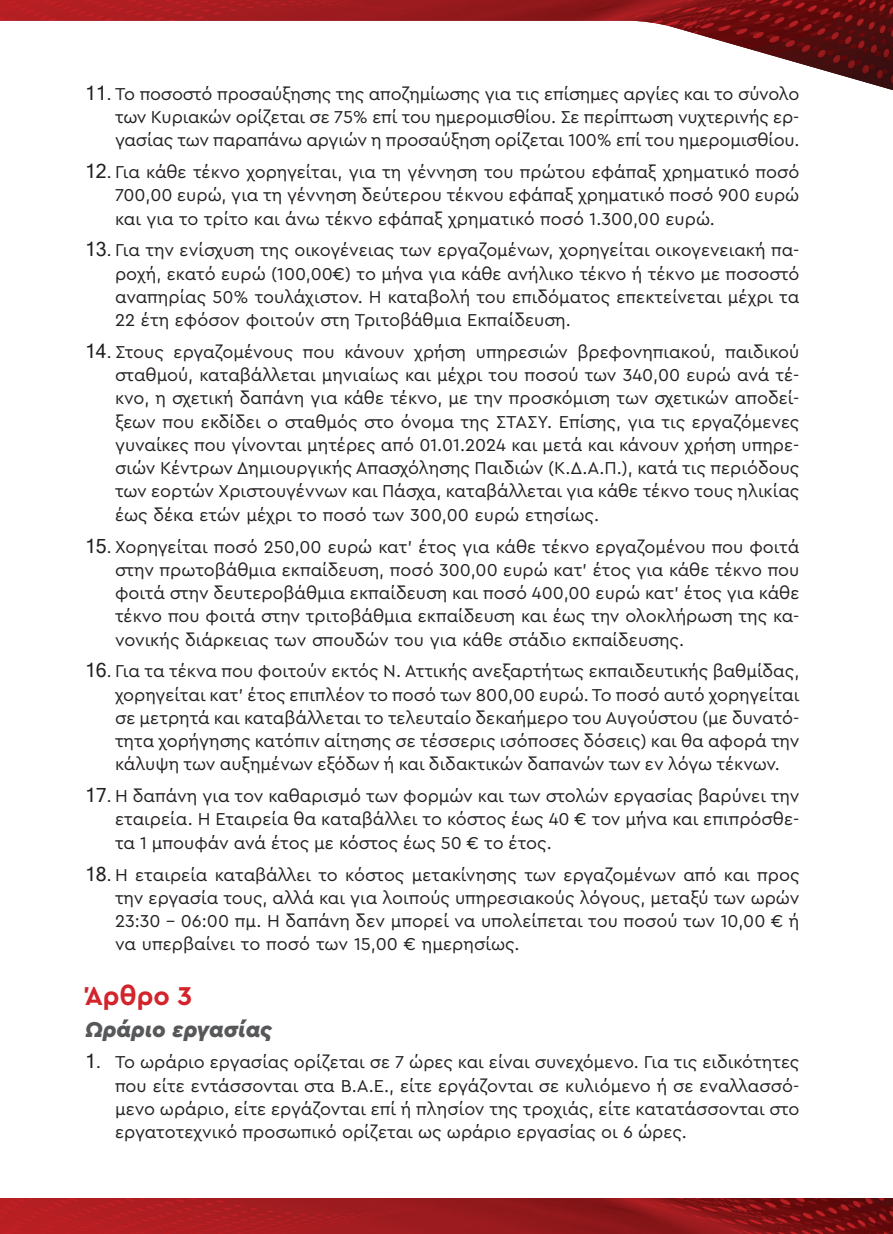
<style>
.page{position:relative;width:893px;height:1234px;background:#fff}
.page>*{position:absolute;margin:0;border:0;box-sizing:border-box;transform-origin:0 0}
.Heading_1{font:700 27px "Cera Pro";color:#d3232b}
.Heading_2{font:italic 900 22.5px "Cera Pro";color:#57585a}
.t1{font:18px/23.2px "Cera Pro";color:#231f20;text-align:justify}
.s1{font-family:"Microsoft Sans Serif";font-size:19.5px}
</style>
<div class="page">
<img style="left:0;top:1198px;width:893px;height:35px">
<img style="left:0;top:0;width:893px;height:90px">
<p class="t1" style="left:115px;top:81px;width:686px;text-indent:-30px"><span class="s1">11.</span> Το ποσοστό προσαύξησης της αποζημίωσης για τις επίσημες αργίες και το σύνολο των Κυριακών ορίζεται σε 75% επί του ημερομισθίου. Σε περίπτωση νυχτερινής ερ&shy;γασίας των παραπάνω αργιών η προσαύξηση ορίζεται 100% επί του ημερομισθίου.</p>
<p class="t1" style="left:115px;top:159px;width:686px;text-indent:-30px"><span class="s1">12.</span> Για κάθε τέκνο χορηγείται, για τη γέννηση του πρώτου εφάπαξ χρηματικό ποσό 700,00 ευρώ, για τη γέννηση δεύτερου τέκνου εφάπαξ χρηματικό ποσό 900 ευρώ και για το τρίτο και άνω τέκνο εφάπαξ χρηματικό ποσό 1.300,00 ευρώ.</p>
<p class="t1" style="left:115px;top:238px;width:686px;text-indent:-30px"><span class="s1">13.</span> Για την ενίσχυση της οικογένειας των εργαζομένων, χορηγείται οικογενειακή πα&shy;ροχή, εκατό ευρώ (100,00€) το μήνα για κάθε ανήλικο τέκνο ή τέκνο με ποσοστό αναπηρίας 50% τουλάχιστον. Η καταβολή του επιδόματος επεκτείνεται μέχρι τα 22 έτη εφόσον φοιτούν στη Τριτοβάθμια Εκπαίδευση.</p>
<p class="t1" style="left:115px;top:339px;width:686px;text-indent:-30px"><span class="s1">14.</span> Στους εργαζομένους που κάνουν χρήση υπηρεσιών βρεφονηπιακού, παιδικού σταθμού, καταβάλλεται μηνιαίως και μέχρι του ποσού των 340,00 ευρώ ανά τέ&shy;κνο, η σχετική δαπάνη για κάθε τέκνο, με την προσκόμιση των σχετικών αποδεί&shy;ξεων που εκδίδει ο σταθμός στο όνομα της ΣΤΑΣΥ. Επίσης, για τις εργαζόμενες γυναίκες που γίνονται μητέρες από 01.01.2024 και μετά και κάνουν χρήση υπηρε&shy;σιών Κέντρων Δημιουργικής Απασχόλησης Παιδιών (Κ.Δ.Α.Π.), κατά τις περιόδους των εορτών Χριστουγέννων και Πάσχα, καταβάλλεται για κάθε τέκνο τους ηλικίας έως δέκα ετών μέχρι το ποσό των 300,00 ευρώ ετησίως.</p>
<p class="t1" style="left:115px;top:534px;width:686px;text-indent:-30px"><span class="s1">15.</span> Χορηγείται ποσό 250,00 ευρώ κατ’ έτος για κάθε τέκνο εργαζομένου που φοιτά στην πρωτοβάθμια εκπαίδευση, ποσό 300,00 ευρώ κατ’ έτος για κάθε τέκνο που φοιτά στην δευτεροβάθμια εκπαίδευση και ποσό 400,00 ευρώ κατ’ έτος για κάθε τέκνο που φοιτά στην τριτοβάθμια εκπαίδευση και έως την ολοκλήρωση της κα&shy;νονικής διάρκειας των σπουδών του για κάθε στάδιο εκπαίδευσης.</p>
<p class="t1" style="left:115px;top:658px;width:686px;text-indent:-30px"><span class="s1">16.</span> Για τα τέκνα που φοιτούν εκτός Ν. Αττικής ανεξαρτήτως εκπαιδευτικής βαθμίδας, χορηγείται κατ’ έτος επιπλέον το ποσό των 800,00 ευρώ. Το ποσό αυτό χορηγείται σε μετρητά και καταβάλλεται το τελευταίο δεκαήμερο του Αυγούστου (με δυνατό&shy;τητα χορήγησης κατόπιν αίτησης σε τέσσερις ισόποσες δόσεις) και θα αφορά την κάλυψη των αυξημένων εξόδων ή και διδακτικών δαπανών των εν λόγω τέκνων.</p>
<p class="t1" style="left:115px;top:783px;width:686px;text-indent:-30px"><span class="s1">17.</span> Η δαπάνη για τον καθαρισμό των φορμών και των στολών εργασίας βαρύνει την εταιρεία. Η Εταιρεία θα καταβάλλει το κόστος έως 40 € τον μήνα και επιπρόσθε&shy;τα 1 μπουφάν ανά έτος με κόστος έως 50 € το έτος.</p>
<p class="t1" style="left:115px;top:861px;width:686px;text-indent:-30px"><span class="s1">18.</span> Η εταιρεία καταβάλλει το κόστος μετακίνησης των εργαζομένων από και προς την εργασία τους, αλλά και για λοιπούς υπηρεσιακούς λόγους, μεταξύ των ωρών 23:30 - 06:00 πμ. Η δαπάνη δεν μπορεί να υπολείπεται του ποσού των 10,00 € ή να υπερβαίνει το ποσό των 15,00 € ημερησίως.</p>
<p class="Heading_1" style="left:85px;top:977px;width:109px">Άρθρο 3</p>
<p class="Heading_2" style="left:85px;top:1013px;width:189px">Ωράριο εργασίας</p>
<p class="t1" style="left:115px;top:1049px;width:686px;text-indent:-30px"><span class="s1">1.</span> Το ωράριο εργασίας ορίζεται σε 7 ώρες και είναι συνεχόμενο. Για τις ειδικότητες που είτε εντάσσονται στα Β.Α.Ε., είτε εργάζονται σε κυλιόμενο ή σε εναλλασσό&shy;μενο ωράριο, είτε εργάζονται επί ή πλησίον της τροχιάς, είτε κατατάσσονται στο εργατοτεχνικό προσωπικό ορίζεται ως ωράριο εργασίας οι 6 ώρες.</p>
</div>
